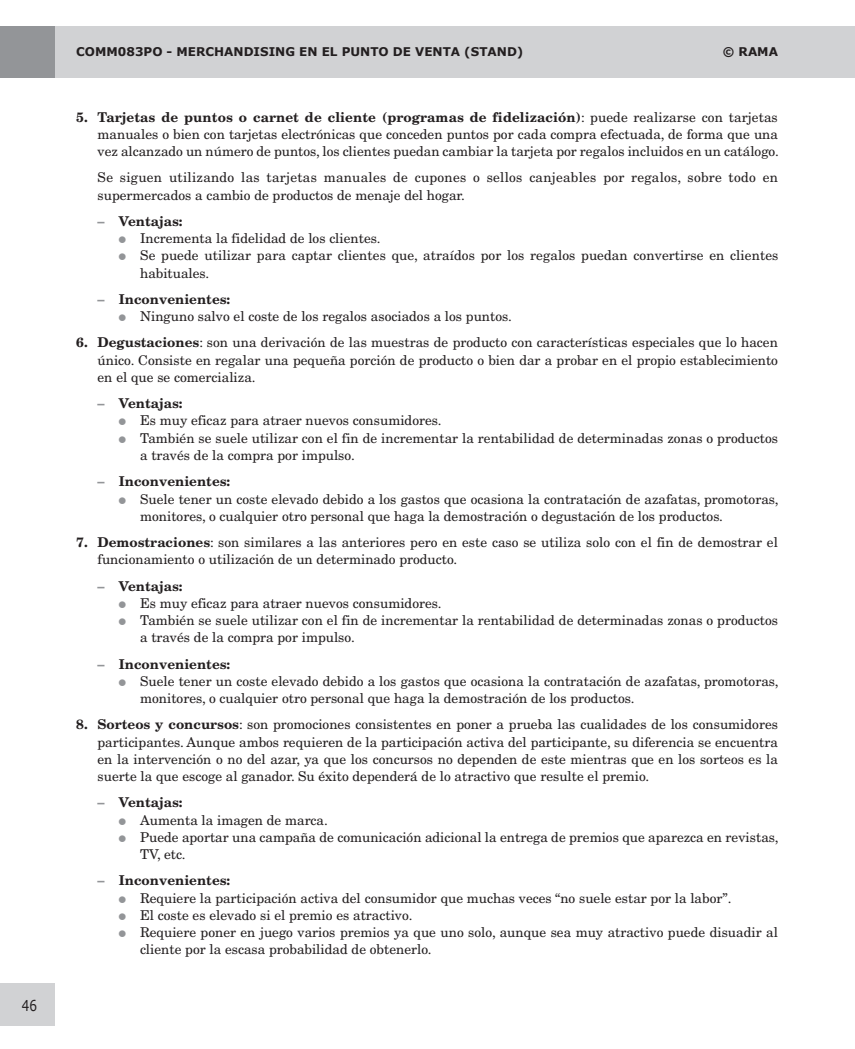
<style>
.page{position:relative;width:855px;height:1049px;background:#fff}
.page>*{position:absolute;margin:0;border:0;box-sizing:border-box;transform-origin:0 0}
.t1{font:15px "Verdana";color:#231f20;scale:.8 1}
.t2{font:13.5px/17.2px "New Century Schlbk LT Std";color:#231f20;text-align:justify}
.t3{font:13.5px/17.2px "New Century Schlbk LT Std";letter-spacing:.02em;color:#231f20}
.t4{font:700 13.5px "New Century Schlbk LT Std";color:#231f20}
.t5{font:700 12px "Verdana";color:#231f20}
.s1{font-weight:700}
.s2{font-size:14.25px;color:#939598}
.s3{font-family:"Monotype Sorts";font-size:9px;color:#939598}
.s4{font-weight:700;font-size:14.25px;color:#939598}
</style>
<div class="page">
<div style="left:0;top:983px;width:55px;height:43px;background:#d1d2d4"></div>
<div style="left:55px;top:27px;width:799px;height:51px;background:#d1d2d4"></div>
<div style="left:0;top:27px;width:55px;height:51px;background:#939598"></div>
<hr style="left:854px;top:27px;width:1px;height:51px;background:#d1d2d4">
<p class="t1" style="left:22px;top:995px;width:21px">46</p>
<p class="t5" style="left:76px;top:44px;width:449px">COMM083PO - MERCHANDISING EN EL PUNTO DE VENTA (STAND)</p>
<p class="t5" style="left:723px;top:44px;width:57px">© RAMA</p>
<p class="t2" style="left:98px;top:108px;width:683px;text-indent:-21px"><span class="s1">5. Tarjetas de puntos o carnet de cliente (programas de fidelización)</span>: puede realizarse con tarjetas manuales o bien con tarjetas electrónicas que conceden puntos por cada compra efectuada, de forma que una vez alcanzado un número de puntos, los clientes puedan cambiar la tarjeta por regalos incluidos en un catálogo.</p>
<p class="t3" style="left:98px;top:169px;width:682px">Se siguen utilizando las tarjetas manuales de cupones o sellos canjeables por regalos, sobre todo en supermercados a cambio de productos de menaje del hogar.</p>
<p class="t4" style="left:98px;top:212px;width:87px"><span class="s2">–</span> Ventajas:</p>
<p class="t2" style="left:119px;top:230px;width:263px"><span class="s3">l</span> Incrementa la fidelidad de los clientes.</p>
<p class="t2" style="left:119px;top:247px;width:661px"><span class="s3">l</span> Se puede utilizar para captar clientes que, atraídos por los regalos puedan convertirse en clientes</p>
<p class="t2" style="left:140px;top:264px;width:71px">habituales.</p>
<p class="t2" style="left:119px;top:290px;width:394px;text-indent:-21px"><span class="s4">–</span> <span class="s1">Inconvenientes:<br></span><span class="s3">l</span> Ninguno salvo el coste de los regalos asociados a los puntos.</p>
<p class="t2" style="left:98px;top:334px;width:682px;text-indent:-21px"><span class="s1">6. Degustaciones</span>: son una derivación de las muestras de producto con características especiales que lo hacen único. Consiste en regalar una pequeña porción de producto o bien dar a probar en el propio establecimiento en el que se comercializa.</p>
<p class="t4" style="left:98px;top:395px;width:87px"><span class="s2">–</span> Ventajas:</p>
<p class="t2" style="left:119px;top:412px;width:324px"><span class="s3">l</span> Es muy eficaz para atraer nuevos consumidores.</p>
<p class="t2" style="left:119px;top:429px;width:661px"><span class="s3">l</span> También se suele utilizar con el fin de incrementar la rentabilidad de determinadas zonas o productos</p>
<p class="t2" style="left:140px;top:446px;width:216px">a través de la compra por impulso.</p>
<p class="t4" style="left:98px;top:473px;width:134px"><span class="s2">–</span> Inconvenientes:</p>
<p class="t2" style="left:119px;top:490px;width:661px"><span class="s3">l</span> Suele tener un coste elevado debido a los gastos que ocasiona la contratación de azafatas, promotoras,</p>
<p class="t2" style="left:140px;top:507px;width:584px">monitores, o cualquier otro personal que haga la demostración o degustación de los productos.</p>
<p class="t2" style="left:98px;top:533px;width:682px;text-indent:-21px"><span class="s1">7. Demostraciones</span>: son similares a las anteriores pero en este caso se utiliza solo con el fin de demostrar el funcionamiento o utilización de un determinado producto.</p>
<p class="t4" style="left:98px;top:577px;width:87px"><span class="s2">–</span> Ventajas:</p>
<p class="t2" style="left:119px;top:594px;width:324px"><span class="s3">l</span> Es muy eficaz para atraer nuevos consumidores.</p>
<p class="t2" style="left:119px;top:611px;width:661px"><span class="s3">l</span> También se suele utilizar con el fin de incrementar la rentabilidad de determinadas zonas o productos</p>
<p class="t2" style="left:140px;top:629px;width:216px">a través de la compra por impulso.</p>
<p class="t4" style="left:98px;top:655px;width:134px"><span class="s2">–</span> Inconvenientes:</p>
<p class="t2" style="left:119px;top:672px;width:661px"><span class="s3">l</span> Suele tener un coste elevado debido a los gastos que ocasiona la contratación de azafatas, promotoras,</p>
<p class="t2" style="left:140px;top:689px;width:496px">monitores, o cualquier otro personal que haga la demostración de los productos.</p>
<p class="t2" style="left:98px;top:716px;width:682px;text-indent:-21px"><span class="s1">8. Sorteos y concursos</span>: son promociones consistentes en poner a prueba las cualidades de los consumidores participantes. Aunque ambos requieren de la participación activa del participante, su diferencia se encuentra en la intervención o no del azar, ya que los concursos no dependen de este mientras que en los sorteos es la suerte la que escoge al ganador. Su éxito dependerá de lo atractivo que resulte el premio.</p>
<p class="t4" style="left:98px;top:794px;width:87px"><span class="s2">–</span> Ventajas:</p>
<p class="t2" style="left:119px;top:811px;width:211px"><span class="s3">l</span> Aumenta la imagen de marca.</p>
<p class="t2" style="left:119px;top:828px;width:661px"><span class="s3">l</span> Puede aportar una campaña de comunicación adicional la entrega de premios que aparezca en revistas,</p>
<p class="t2" style="left:140px;top:845px;width:47px">TV, etc.</p>
<p class="t4" style="left:98px;top:872px;width:134px"><span class="s2">–</span> Inconvenientes:</p>
<p class="t2" style="left:119px;top:889px;width:614px"><span class="s3">l</span> Requiere la participación activa del consumidor que muchas veces “no suele estar por la labor”.</p>
<p class="t2" style="left:119px;top:906px;width:295px"><span class="s3">l</span> El coste es elevado si el premio es atractivo.</p>
<p class="t2" style="left:119px;top:923px;width:660px"><span class="s3">l</span> Requiere poner en juego varios premios ya que uno solo, aunque sea muy atractivo puede disuadir al</p>
<p class="t2" style="left:140px;top:941px;width:293px">cliente por la escasa probabilidad de obtenerlo.</p>
</div>
